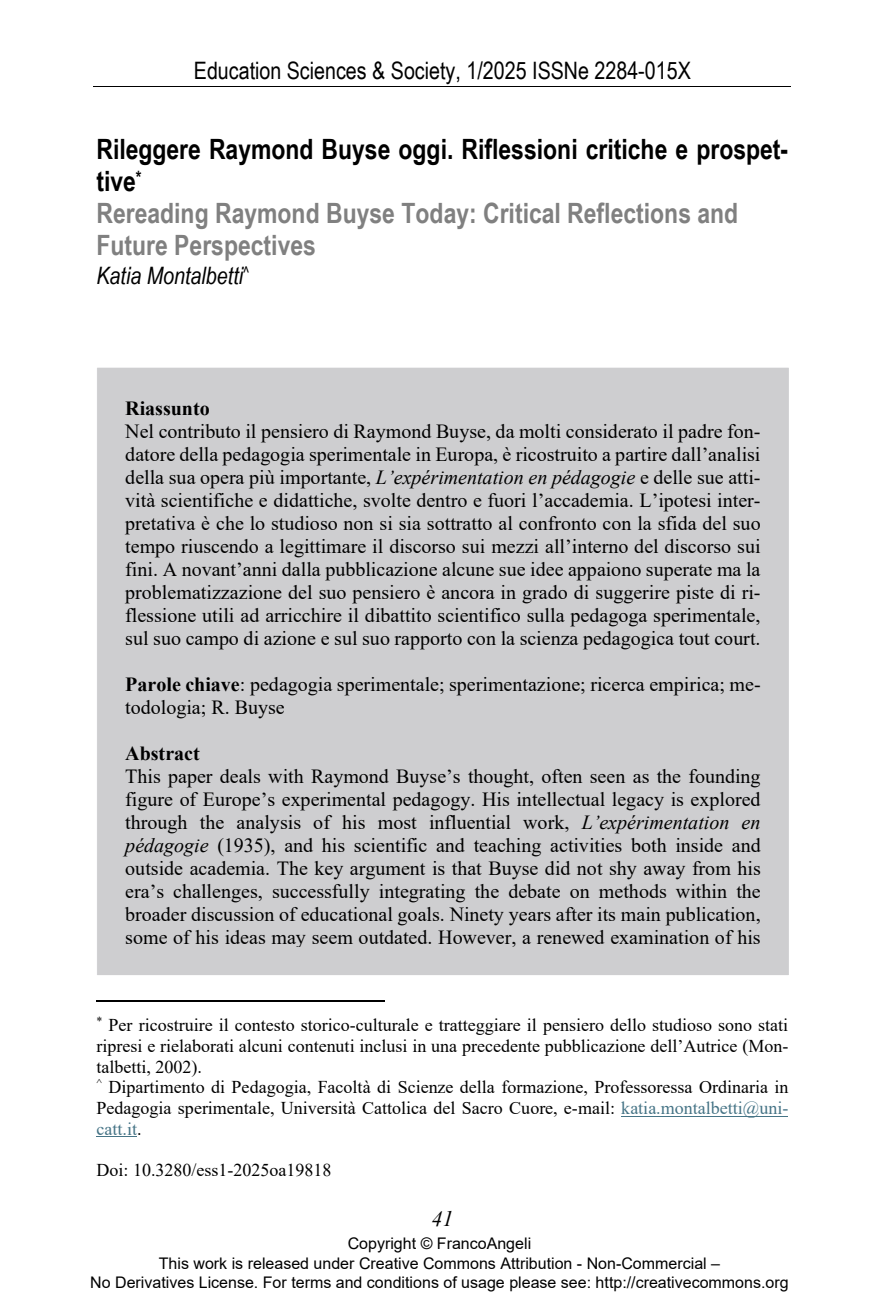
<style>
.page{position:relative;width:879px;height:1305px;background:#fff}
.page>*{position:absolute;margin:0;border:0;box-sizing:border-box;transform-origin:0 0}
.t1{font:700 28px/32.2px "Arial Narrow";color:#808080}
.t2{font:24px "Arial Narrow";color:#000}
.t3{font:italic 24px "Arial Narrow";color:#000}
.t4{font:italic 22px "Times New Roman";color:#000}
.t5{font:20px/23px "Times New Roman";color:#000;text-align:justify}
.t6{font:700 20px "Times New Roman";color:#000}
.t7{font:18px/20.6px "Times New Roman";color:#000}
.t8{font:16px/19.2px "Arial";color:#000;text-align:center}
.s1{color:#000}
.s2{font-style:italic}
.s3{font-weight:700}
.s4{color:#467486}
</style>
<div class="page">
<hr style="left:93px;top:86px;width:698px;height:1px;background:#000">
<hr style="left:96px;top:1000px;width:288px;height:1px;background:#000">
<hr style="left:621px;top:1115px;width:167px;height:1px;background:#467486">
<hr style="left:96px;top:1136px;width:41px;height:1px;background:#467486">
<div style="left:97px;top:367px;width:692px;height:608px;background:#ceced0"></div>
<p class="t2" style="left:194px;top:57px;width:498px">Education Sciences &amp; Society, 1/2025 ISSNe 2284-015X</p>
<h1 class="t1" style="left:96px;top:133px;width:693px"><span class="s1">Rileggere Raymond Buyse oggi. Riflessioni critiche e prospet&shy;tive</span><sup>*<br></sup>Rereading Raymond Buyse Today: Critical Reflections and Future Perspectives</h1>
<p class="t3" style="left:96px;top:261px;width:154px">Katia Montalbetti<sup>^</sup></p>
<p class="t6" style="left:125px;top:397px;width:86px">Riassunto</p>
<p class="t5" style="left:125px;top:419px;width:637px">Nel contributo il pensiero di Raymond Buyse, da molti considerato il padre fon&shy;datore della pedagogia sperimentale in Europa, è ricostruito a partire dall’analisi della sua opera più importante, <span class="s2">L’expérimentation en pédagogie</span> e delle sue atti&shy;vità scientifiche e didattiche, svolte dentro e fuori l’accademia. L’ipotesi inter&shy;pretativa è che lo studioso non si sia sottratto al confronto con la sfida del suo tempo riuscendo a legittimare il discorso sui mezzi all’interno del discorso sui fini. A novant’anni dalla pubblicazione alcune sue idee appaiono superate ma la problematizzazione del suo pensiero è ancora in grado di suggerire piste di ri&shy;flessione utili ad arricchire il dibattito scientifico sulla pedagoga sperimentale, sul suo campo di azione e sul suo rapporto con la scienza pedagogica tout court.</p>
<p class="t5" style="left:125px;top:672px;width:637px"><span class="s3">Parole chiave</span>: pedagogia sperimentale; sperimentazione; ricerca empirica; me&shy;todologia; R. Buyse</p>
<p class="t6" style="left:125px;top:742px;width:76px">Abstract</p>
<p class="t5" style="left:125px;top:764px;width:637px">This paper deals with Raymond Buyse’s thought, often seen as the founding figure of Europe’s experimental pedagogy. His intellectual legacy is explored through the analysis of his most influential work, <span class="s2">L’expérimentation en pédagogie</span> (1935), and his scientific and teaching activities both inside and outside academia. The key argument is that Buyse did not shy away from his era’s challenges, successfully integrating the debate on methods within the broader discussion of educational goals. Ninety years after its main publication, some of his ideas may seem outdated. However, a renewed examination of his</p>
<p class="t7" style="left:96px;top:1014px;width:693px"><sup>*</sup> Per ricostruire il contesto storico-culturale e tratteggiare il pensiero dello studioso sono stati ripresi e rielaborati alcuni contenuti inclusi in una precedente pubblicazione dell’Autrice (Mon&shy;talbetti, 2002).<br><sup>^</sup> Dipartimento di Pedagogia, Facoltà di Scienze della formazione, Professoressa Ordinaria in Pedagogia sperimentale, Università Cattolica del Sacro Cuore, e-mail: <span class="s4">katia.montalbetti@uni&shy;catt.it</span>.</p>
<p class="t7" style="left:96px;top:1159px;width:237px">Doi: 10.3280/ess1-2025oa19818</p>
<p class="t4" style="left:431px;top:1206px;width:24px">41</p>
<p class="t8" style="left:90px;top:1233px;width:700px">Copyright © FrancoAngeli<br>This work is released under Creative Commons Attribution - Non-Commercial –<br>No Derivatives License. For terms and conditions of usage please see: http://creativecommons.org</p>
</div>
